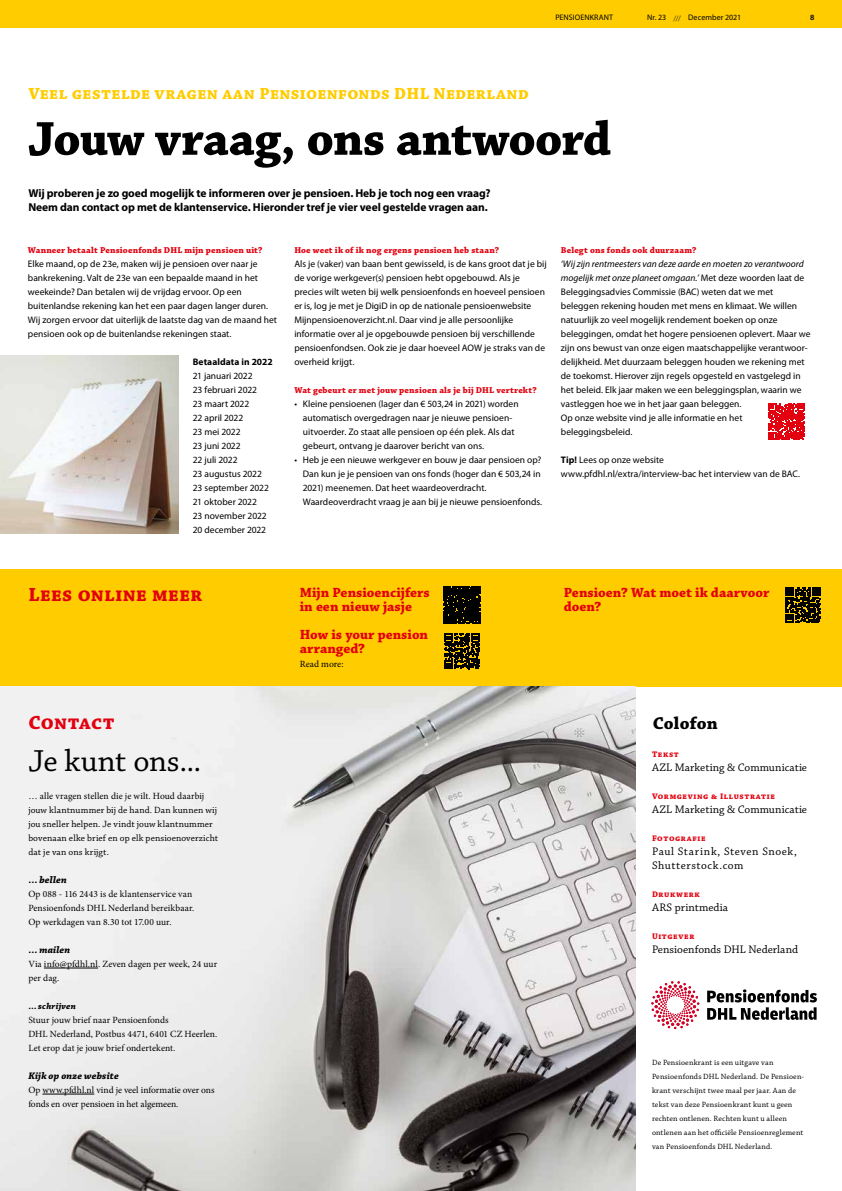
<style>
.page{position:relative;width:842px;height:1191px;background:#fff}
.page>*{position:absolute;margin:0;border:0;box-sizing:border-box;transform-origin:0 0}
.t1{font:700 50px "Chaparral Pro";color:#000}
.t2{font:32px "Chaparral Pro";letter-spacing:-.01em;color:#000}
.t3{font:700 20px "Chaparral Pro";letter-spacing:.025em;color:#e3000f}
.t4{font:700 18px "Chaparral Pro";color:#000}
.t5{font:700 17px "Chaparral Pro";letter-spacing:.025em;color:#fc0}
.t6{font:700 14px/14px "Chaparral Pro";letter-spacing:-.02em;color:#e3000f}
.t7{font:700 11.5px/14px "Myriad Pro";letter-spacing:-.01em;color:#000}
.t8{font:11.5px "Chaparral Pro";letter-spacing:.015em;color:#000}
.t9{font:11.5px/14px "Chaparral Pro";letter-spacing:.05em;color:#000}
.t10{font:italic 700 10px "Chaparral Pro";letter-spacing:.015em;color:#000}
.t11{font:9.5px/14px "Myriad Pro";letter-spacing:.005em;color:#000}
.t12{font:9.5px/14px "Minion Pro";color:#000}
.t13{font:9.5px/14px "Chaparral Pro";letter-spacing:.01em;color:#000}
.t14{font:700 9.5px "Myriad Pro";letter-spacing:.005em;color:#000}
.t15{font:700 9px "Chaparral Pro";letter-spacing:.015em;color:#e3000f}
.t16{font:italic 700 9px "Chaparral Pro";letter-spacing:.02em;color:#000}
.t17{font:700 8.5px "Chaparral Pro";letter-spacing:.07em;color:#e3000f}
.t18{font:8px/14px "Chaparral Pro";letter-spacing:.015em;color:#000}
.t19{font:8px "Myriad Pro";letter-spacing:.01em;color:#000}
.t20{font:600 8px "Myriad Pro";color:#000}
.s1{font-weight:300}
.s2{font-style:italic}
.s3{font-weight:700}
</style>
<div class="page">
<div style="left:0;top:0;width:842px;height:28px;background:#fc0"></div>
<div style="left:0;top:569px;width:842px;height:118px;background:#fc0"></div>
<img style="left:0;top:687px;width:635px;height:504px">
<hr style="left:44px;top:967px;width:54px;height:1px;background:#000">
<hr style="left:42px;top:1093px;width:52px;height:1px;background:#000">
<svg style="left:707px;top:989px;width:110px;height:31px"></svg>
<svg style="left:651px;top:981px;width:48px;height:48px"></svg>
<svg style="left:768px;top:403px;width:37px;height:37px"></svg>
<img style="left:0;top:355px;width:179px;height:178px">
<svg style="left:443px;top:586px;width:38px;height:37px"></svg>
<svg style="left:444px;top:633px;width:36px;height:36px"></svg>
<svg style="left:785px;top:587px;width:36px;height:36px"></svg>
<h3 class="t5" style="left:28px;top:83px;width:502px">Veel gestelde vragen aan Pensioenfonds DHL Nederland</h3>
<p class="t19" style="left:555px;top:13px;width:59px">PENSIOENKRANT</p>
<p class="t19" style="left:647px;top:13px;width:96px">Nr. 23 <span class="s1">///</span> December 2021</p>
<p class="t20" style="left:810px;top:12px;width:6px">8</p>
<h1 class="t1" style="left:28px;top:109px;width:585px">Jouw vraag, ons antwoord</h1>
<p class="t7" style="left:28px;top:185px;width:464px">Wij proberen je zo goed mogelijk te informeren over je pensioen. Heb je toch nog een vraag?<br>Neem dan contact op met de klantenservice. Hieronder tref je vier veel gestelde vragen aan.</p>
<p class="t15" style="left:28px;top:245px;width:236px">Wanneer betaalt Pensioenfonds DHL mijn pensioen uit?</p>
<p class="t11" style="left:28px;top:256px;width:251px">Elke maand, op de 23e, maken wij je pensioen over naar je bankrekening. Valt de 23e van een bepaalde maand in het weekeinde? Dan betalen wij de vrijdag ervoor. Op een buitenlandse rekening kan het een paar dagen langer duren.<br>Wij zorgen ervoor dat uiterlijk de laatste dag van de maand het pensioen ook op de buitenlandse rekeningen staat.</p>
<p class="t14" style="left:193px;top:355px;width:81px">Betaaldata in 2022</p>
<p class="t11" style="left:193px;top:368px;width:78px">21 januari 2022<br>23 februari 2022<br>23 maart 2022<br>22 april 2022<br>23 mei 2022<br>23 juni 2022<br>22 juli 2022<br>23 augustus 2022<br>23 september 2022<br>21 oktober 2022<br>23 november 2022<br>20 december 2022</p>
<p class="t15" style="left:294px;top:245px;width:206px">Hoe weet ik of ik nog ergens pensioen heb staan?</p>
<p class="t11" style="left:294px;top:256px;width:254px">Als je (vaker) van baan bent gewisseld, is de kans groot dat je bij de vorige werkgever(s) pensioen hebt opgebouwd. Als je precies wilt weten bij welk pensioenfonds en hoeveel pensioen er is, log je met je DigiD in op de nationale pensioenwebsite Mijnpensioenoverzicht.nl. Daar vind je alle persoonlijke informatie over al je opgebouwde pensioen bij verschillende pensioenfondsen. Ook zie je daar hoeveel AOW je straks van de overheid krijgt.</p>
<p class="t15" style="left:294px;top:385px;width:244px">Wat gebeurt er met jouw pensioen als je bij DHL vertrekt?</p>
<p class="t11" style="left:303px;top:396px;width:217px;text-indent:-9px">• Kleine pensioenen (lager dan € 503,24 in 2021) worden automatisch overgedragen naar je nieuwe pensioen&shy;uitvoerder. Zo staat alle pensioen op één plek. Als dat gebeurt, ontvang je daarover bericht van ons.</p>
<p class="t11" style="left:303px;top:452px;width:241px;text-indent:-9px">• Heb je een nieuwe werkgever en bouw je daar pensioen op?<br>Dan kun je je pensioen van ons fonds (hoger dan € 503,24 in 2021) meenemen. Dat heet waardeoverdracht.<br>Waardeoverdracht vraag je aan bij je nieuwe pensioenfonds.</p>
<p class="t15" style="left:561px;top:245px;width:137px">Belegt ons fonds ook duurzaam?</p>
<p class="t11" style="left:561px;top:256px;width:251px"><span class="s2">‘Wij zijn rentmeesters van deze aarde en moeten zo verantwoord mogelijk met onze planeet omgaan.’</span> Met deze woorden laat de Beleggingsadvies Commissie (BAC) weten dat we met beleggen rekening houden met mens en klimaat. We willen natuurlijk zo veel mogelijk rendement boeken op onze beleggingen, omdat het hogere pensioenen oplevert. Maar we zijn ons bewust van onze eigen maatschappelijke verantwoor&shy;delijkheid. Met duurzaam beleggen houden we rekening met de toekomst. Hierover zijn regels opgesteld en vastgelegd in het beleid. Elk jaar maken we een beleggingsplan, waarin we vastleggen hoe we in het jaar gaan beleggen.<br>Op onze website vind je alle informatie en het beleggingsbeleid.</p>
<p class="t11" style="left:561px;top:452px;width:241px"><span class="s3">Tip!</span> Lees op onze website www.pfdhl.nl/extra/interview-bac het interview van de BAC.</p>
<h3 class="t3" style="left:28px;top:583px;width:175px">Lees online meer</h3>
<h3 class="t6" style="left:300px;top:586px;width:132px">Mijn Pensioencijfers in een nieuw jasje</h3>
<h3 class="t6" style="left:300px;top:628px;width:130px">How is your pension arranged?</h3>
<p class="t12" style="left:300px;top:657px;width:45px">Read more:</p>
<h3 class="t6" style="left:564px;top:586px;width:207px">Pensioen? Wat moet ik daarvoor doen?</h3>
<h3 class="t3" style="left:28px;top:711px;width:88px">Contact</h3>
<h3 class="t4" style="left:653px;top:712px;width:67px">Colofon</h3>
<h2 class="t2" style="left:28px;top:743px;width:174px">Je kunt ons...</h2>
<p class="t12" style="left:28px;top:789px;width:177px">… alle vragen stellen die je wilt. Houd daarbij</p>
<p class="t13" style="left:28px;top:803px;width:191px">jouw klantnummer bij de hand. Dan kunnen wij jou sneller helpen. Je vindt jouw klantnummer bovenaan elke brief en op elk pensioenoverzicht dat je van ons krijgt.</p>
<p class="t10" style="left:28px;top:874px;width:40px">… bellen</p>
<p class="t12" style="left:28px;top:887px;width:168px">Op 088 - 116 2443 is de klantenservice van<br>Pensioenfonds DHL Nederland bereikbaar.<br>Op werkdagen van 8.30 tot 17.00 uur.</p>
<p class="t10" style="left:28px;top:944px;width:44px">… mailen</p>
<p class="t12" style="left:28px;top:957px;width:190px">Via info@pfdhl.nl. Zeven dagen per week, 24 uur per dag.</p>
<p class="t16" style="left:28px;top:1001px;width:49px">… schrijven</p>
<p class="t12" style="left:28px;top:1013px;width:190px">Stuur jouw brief naar Pensioenfonds<br>DHL Nederland, Postbus 4471, 6401 CZ Heerlen.<br>Let erop dat je jouw brief ondertekent.</p>
<p class="t10" style="left:28px;top:1070px;width:92px">Kijk op onze website</p>
<p class="t12" style="left:28px;top:1083px;width:188px">Op www.pfdhl.nl vind je veel informatie over ons fonds en over pensioen in het algemeen.</p>
<p class="t17" style="left:652px;top:749px;width:28px">Tekst</p>
<p class="t8" style="left:652px;top:761px;width:157px">AZL Marketing &amp; Communicatie</p>
<p class="t17" style="left:652px;top:791px;width:124px">Vormgeving &amp; Illustratie</p>
<p class="t8" style="left:652px;top:803px;width:157px">AZL Marketing &amp; Communicatie</p>
<p class="t17" style="left:652px;top:833px;width:55px">Fotografie</p>
<p class="t9" style="left:652px;top:845px;width:146px">Paul Starink, Steven Snoek,<br>Shutterstock.com</p>
<p class="t17" style="left:652px;top:889px;width:49px">Drukwerk</p>
<p class="t8" style="left:652px;top:901px;width:78px">ARS printmedia</p>
<p class="t17" style="left:652px;top:931px;width:44px">Uitgever</p>
<p class="t8" style="left:652px;top:943px;width:147px">Pensioenfonds DHL Nederland</p>
<p class="t18" style="left:652px;top:1055px;width:154px">De Pensioenkrant is een uitgave van Pensioenfonds DHL Nederland. De Pensioen&shy;krant verschijnt twee maal per jaar. Aan de tekst van deze Pensioenkrant kunt u geen rechten ontlenen. Rechten kunt u alleen ontlenen aan het officiële Pensioenreglement van Pensioenfonds DHL Nederland.</p>
</div>
